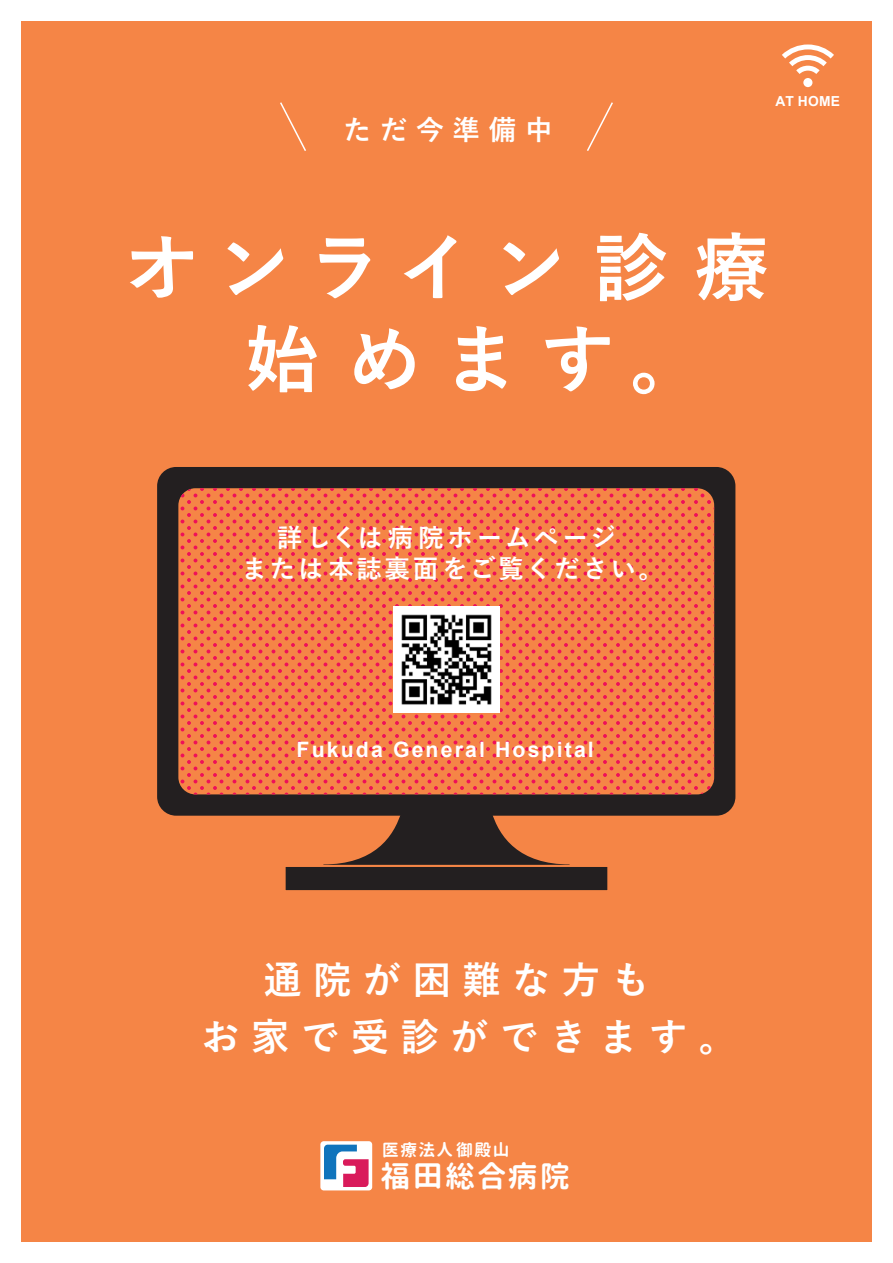
<style>
.page{position:relative;width:893px;height:1263px;background:#fff}
.page>*{position:absolute;margin:0;border:0;box-sizing:border-box;transform-origin:0 0}
.t1{font:700 74.4px/91.5px "Yu Gothic";letter-spacing:.3em;color:#fff}
.t2{font:700 38.25px/57px "Yu Gothic";letter-spacing:.3em;color:#fff}
.t3{font:700 29.55px "Gen Jyuu Gothic X";letter-spacing:.09em;color:#fff}
.t4{font:700 27.6px "Yu Gothic";letter-spacing:.315em;color:#fff}
.t5{font:700 25.5px/31.5px "Yu Gothic";letter-spacing:.1em;color:#fff;text-align:center}
.t6{font:700 21.3px "Arial";letter-spacing:.1em;color:#fff}
.t7{font:700 16.65px "Gen Jyuu Gothic X";letter-spacing:.1em;color:#fff}
.t8{font:700 13.8px "Arial";letter-spacing:.015em;color:#fff}
</style>
<div class="page">
<div style="left:21px;top:21px;width:851px;height:1221px;background:#f58546"></div>
<svg style="left:323px;top:816px;width:247px;height:49px"></svg>
<div style="left:284px;top:865px;width:325px;height:27px;background:#231f20;border:2px solid #f58546"></div>
<div style="left:157px;top:467px;width:578px;height:349px;background:#231f20;border-radius:19px"></div>
<div style="left:803px;top:78px;width:9px;height:9px;background:#fff;border-radius:50%"></div>
<svg style="left:782px;top:45px;width:52px;height:29px"></svg>
<svg style="left:280px;top:102px;width:26px;height:49px"></svg>
<svg style="left:587px;top:102px;width:26px;height:49px"></svg>
<svg style="left:178px;top:488px;width:536px;height:306px;background:#f37448"></svg>
<div style="left:320px;top:1141px;width:52px;height:49px;background:#fff;border-radius:3px"></div>
<svg style="left:324px;top:1145px;width:45px;height:42px"></svg>
<img style="left:393px;top:606px;width:107px;height:107px">
<p class="t4" style="left:344px;top:114px;width:211px">ただ今準備中</p>
<p class="t8" style="left:776px;top:92px;width:66px">AT HOME</p>
<h1 class="t1" style="left:245px;top:224px;width:525px;text-indent:-121px">オンライン診療始めます。</h1>
<p class="t5" style="left:242px;top:522px;width:424px">詳しくは病院ホームページ<br>または本誌裏面をご覧ください。</p>
<p class="t6" style="left:297px;top:734px;width:299px">Fukuda General Hospital</p>
<h2 class="t2" style="left:201px;top:952px;width:537px;text-indent:62px">通院が困難な方も<br>お家で受診ができます。</h2>
<p class="t7" style="left:382px;top:1138px;width:129px">医療法人御殿山</p>
<p class="t3" style="left:381px;top:1155px;width:191px">福田総合病院</p>
</div>
